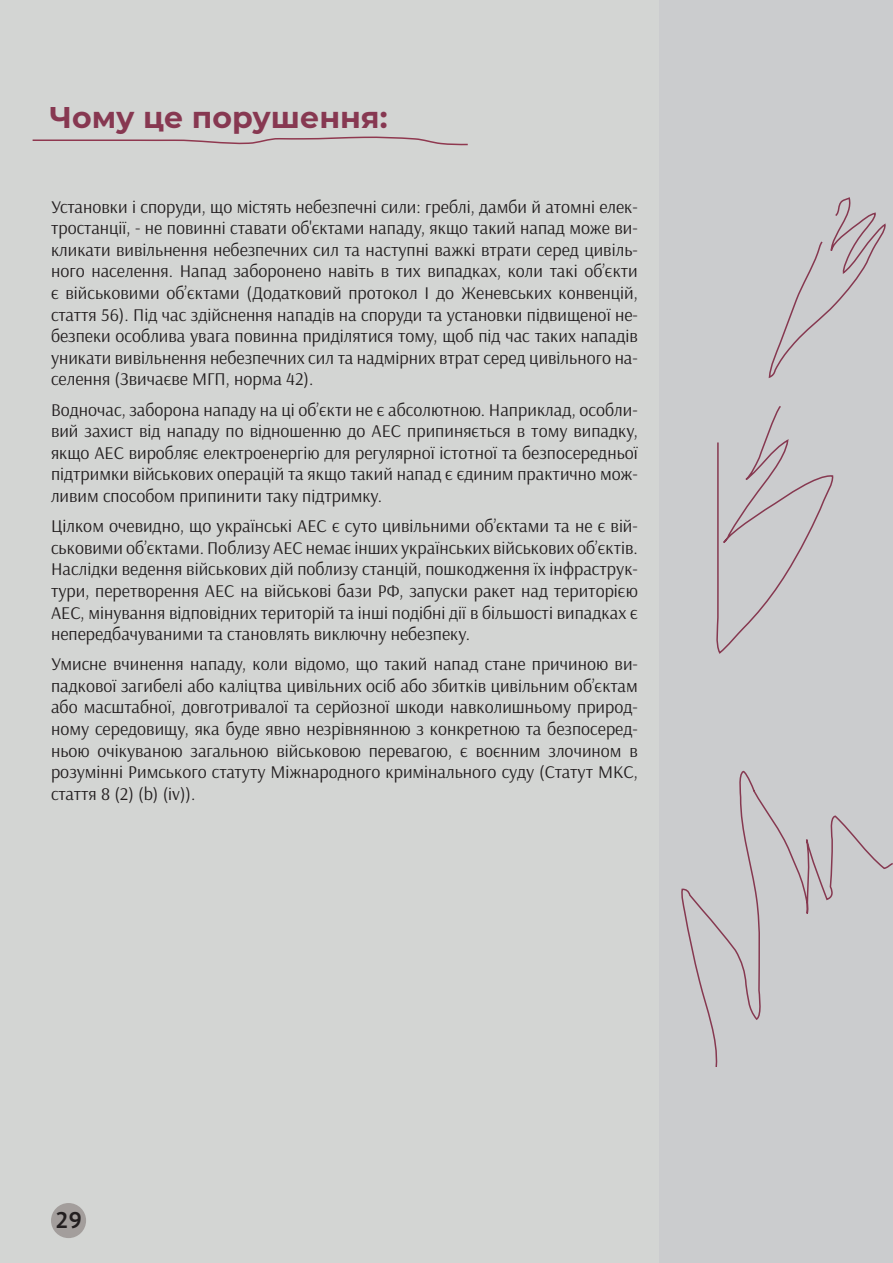
<style>
.page{position:relative;width:893px;height:1263px;background:#d3d5d3}
.page>*{position:absolute;margin:0;border:0;box-sizing:border-box;transform-origin:0 0}
.t1{font:700 30px "Montserrat";color:#873851}
.t2{font:700 22.5px "PT Mono";color:#231f20}
.t3{font:18px/21.6px "Arsenal";color:#231f20;text-align:justify}
</style>
<div class="page">
<svg style="left:32px;top:136px;width:436px;height:10px"></svg>
<div style="left:659px;top:1px;width:234px;height:1262px;background:#cbccce"></div>
<svg style="left:681px;top:197px;width:212px;height:870px"></svg>
<svg style="left:715px;top:404px;width:119px;height:251px"></svg>
<div style="left:51px;top:1203px;width:35px;height:35px;background:#a39e9c;border-radius:50%"></div>
<h1 class="t1" style="left:50px;top:96px;width:340px">Чому це порушення:</h1>
<p class="t3" style="left:51px;top:196px;width:588px">Установки і споруди, що містять небезпечні сили: греблі, дамби й атомні елек&shy;тростанції, - не повинні ставати об'єктами нападу, якщо такий напад може ви&shy;кликати вивільнення небезпечних сил та наступні важкі втрати серед цивіль&shy;ного населення. Напад заборонено навіть в тих випадках, коли такі об’єкти є військовими об’єктами (Додатковий протокол І до Женевських конвенцій, стаття 56). Під час здійснення нападів на споруди та установки підвищеної не&shy;безпеки особлива увага повинна приділятися тому, щоб під час таких нападів уникати вивільнення небезпечних сил та надмірних втрат серед цивільного на&shy;селення (Звичаєве МГП, норма 42).</p>
<p class="t3" style="left:51px;top:399px;width:588px">Водночас, заборона нападу на ці об’єкти не є абсолютною. Наприклад, особли&shy;вий захист від нападу по відношенню до АЕС припиняється в тому випадку, якщо АЕС виробляє електроенергію для регулярної істотної та безпосередньої підтримки військових операцій та якщо такий напад є єдиним практично мож&shy;ливим способом припинити таку підтримку.</p>
<p class="t3" style="left:51px;top:515px;width:588px">Цілком очевидно, що українські АЕС є суто цивільними об’єктами та не є вій&shy;ськовими об’єктами. Поблизу АЕС немає інших українських військових об’єктів.<br>Наслідки ведення військових дій поблизу станцій, пошкодження їх інфраструк&shy;тури, перетворення АЕС на військові бази РФ, запуски ракет над територією АЕС, мінування відповідних територій та інші подібні дії в більшості випадках є непередбачуваними та становлять виключну небезпеку.</p>
<p class="t3" style="left:51px;top:653px;width:588px">Умисне вчинення нападу, коли відомо, що такий напад стане причиною ви&shy;падкової загибелі або каліцтва цивільних осіб або збитків цивільним об’єктам або масштабної, довготривалої та серйозної шкоди навколишньому природ&shy;ному середовищу, яка буде явно незрівнянною з конкретною та безпосеред&shy;ньою очікуваною загальною військовою перевагою, є воєнним злочином в розумінні Римського статуту Міжнародного кримінального суду (Статут МКС, стаття 8 (2) (b) (іv)).</p>
<p class="t2" style="left:55px;top:1207px;width:28px">29</p>
</div>
